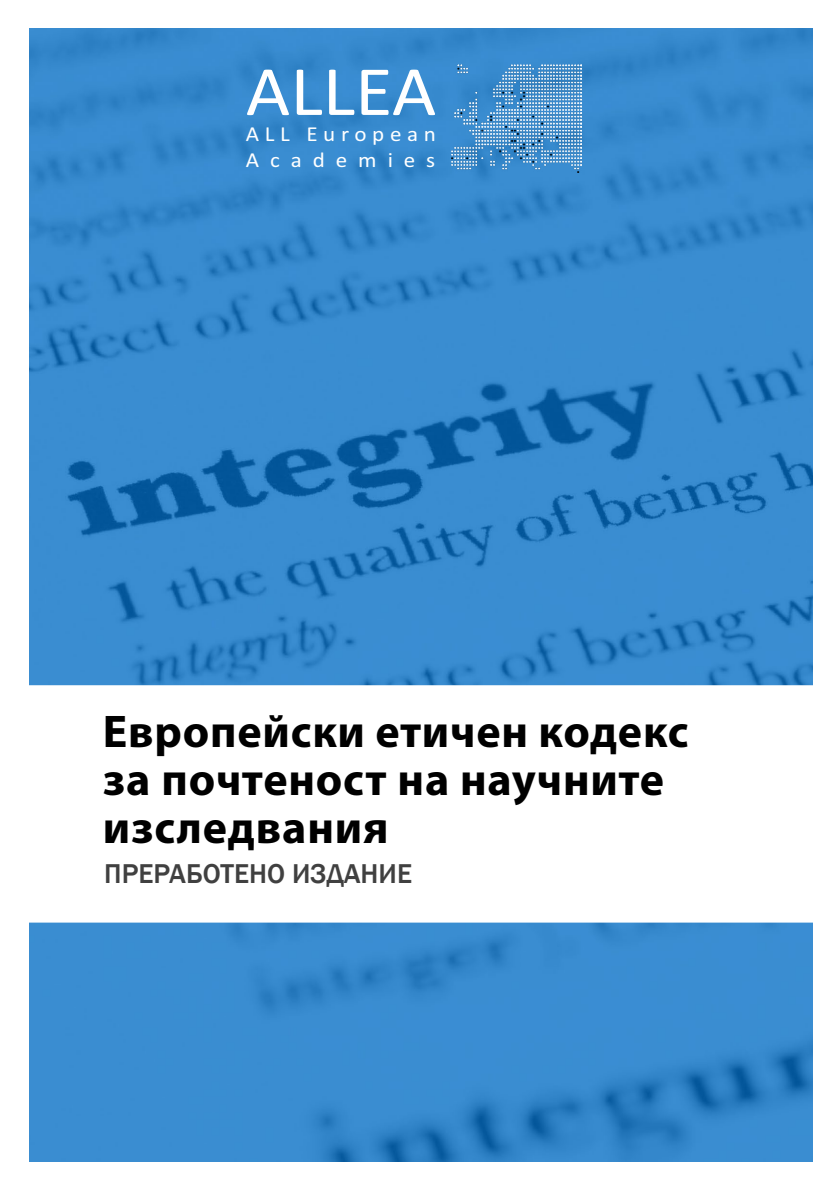
<style>
.page{position:relative;width:840px;height:1191px;background:#fff}
.page>*{position:absolute;margin:0;border:0;box-sizing:border-box;transform-origin:0 0}
.t1{font:71.4px "Calibri";color:#fff;scale:1.08 1}
.t2{font:700 46px/48px "Myriad Pro";letter-spacing:.015em;color:#000}
.t3{font:500 28px "Franklin Gothic";color:#404040}
.t4{font:21.4px/25.6px "Calibri";letter-spacing:.245em;color:#fff;scale:1.08 1}
</style>
<div class="page">
<img style="left:29px;top:29px;width:783px;height:1132px">
<img style="left:451px;top:65px;width:130px;height:108px">
<div style="left:15px;top:685px;width:804px;height:237px;background:#fff;border:2px solid #fff"></div>
<h1 class="t1" style="left:245px;top:46px;width:178px">ALLEA</h1>
<p class="t4" style="left:245px;top:121px;width:178px">ALL European<br>Academies</p>
<p class="t2" style="left:103px;top:706px;width:587px">Европейски етичен кодекс за почтеност на научните изследвания</p>
<p class="t3" style="left:104px;top:856px;width:309px">ПРЕРАБОТЕНО ИЗДАНИЕ</p>
</div>
